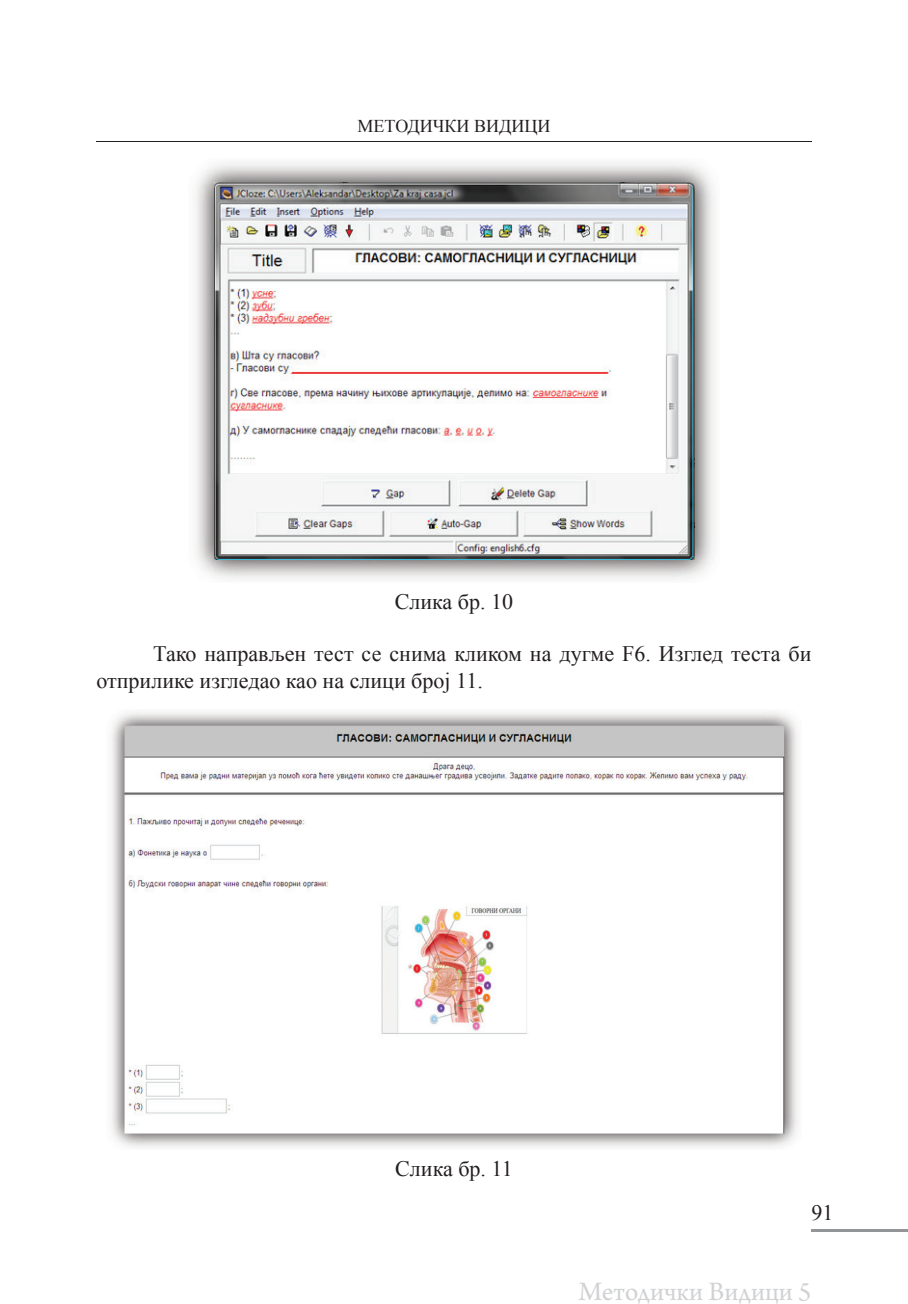
<style>
.page{position:relative;width:908px;height:1304px;background:#fff}
.page>*{position:absolute;margin:0;border:0;box-sizing:border-box;transform-origin:0 0}
.t1{font:28px "Arno Pro";color:#d1d2d4}
.t2{font:22px/26.4px "Times New Roman";color:#231f20}
.t3{font:18px "Times New Roman";color:#231f20}
</style>
<div class="page">
<hr style="left:96px;top:141px;width:715px;height:1px;background:#231f20">
<hr style="left:811px;top:1229px;width:96px;height:2px;background:#939598">
<img style="left:195px;top:162px;width:519px;height:418px">
<img style="left:111px;top:712px;width:687px;height:435px">
<p class="t3" style="left:357px;top:114px;width:194px">МЕТОДИЧКИ ВИДИЦИ</p>
<p class="t2" style="left:394px;top:588px;width:120px">Слика бр. 10</p>
<p class="t2" style="left:96px;top:640px;width:716px;text-indent:57px">Тако направљен тест се снима кликом на дугме F6. Изглед теста би отприлике изгледао као на слици број 11.</p>
<p class="t2" style="left:395px;top:1155px;width:119px">Слика бр. 11</p>
<p class="t2" style="left:811px;top:1199px;width:23px">91</p>
<p class="t1" style="left:578px;top:1275px;width:234px">Методички Видици 5</p>
</div>
